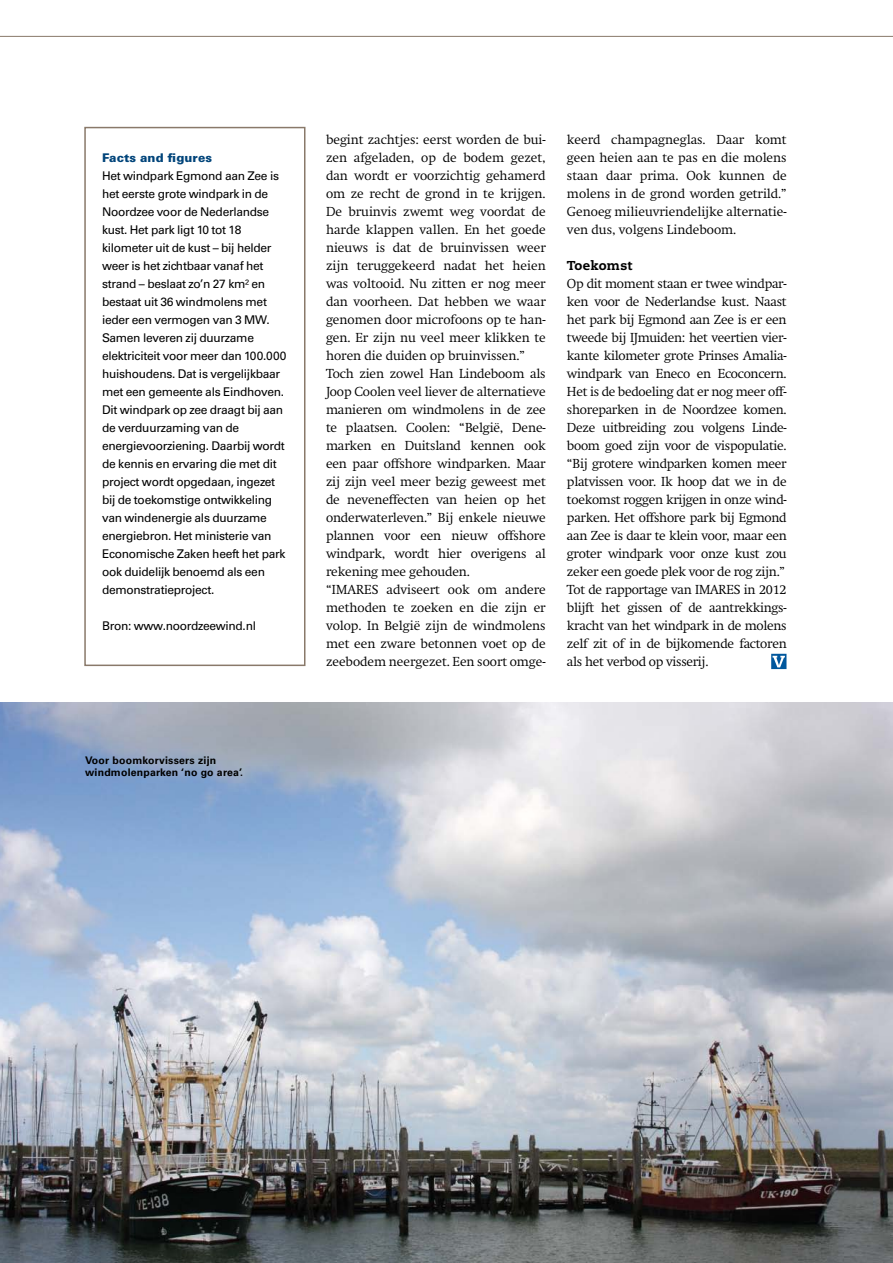
<style>
.page{position:relative;width:893px;height:1263px;background:#fff}
.page>*{position:absolute;margin:0;border:0;box-sizing:border-box;transform-origin:0 0}
.t1{font:300 12.9px/18px "Swift";letter-spacing:-.01em;color:#000}
.t2{font:12.9px "Caecilia Heavy Os F";letter-spacing:.02em;color:#000}
.t3{font:12px/18px "Univers";letter-spacing:-.025em;color:#000}
.t4{font:900 12px "Univers";letter-spacing:.01em;color:#00447a}
.t5{font:700 10.5px/12px "Univers";letter-spacing:.02em;color:#000}
</style>
<div class="page">
<div style="left:84px;top:127px;width:221px;height:539px;border:2px solid #89796a"></div>
<svg style="left:771px;top:654px;width:15px;height:15px"></svg>
<svg style="left:772px;top:656px;width:13px;height:11px"></svg>
<img style="left:0;top:702px;width:893px;height:561px">
<hr style="left:0;top:36px;width:893px;height:1px;background:#89796a">
<p class="t4" style="left:102px;top:150px;width:112px">Facts and figures</p>
<p class="t3" style="left:102px;top:167px;width:186px">Het windpark Egmond aan Zee is het eerste grote windpark in de<br>Noordzee voor de Nederlandse kust. Het park ligt 10 tot 18 kilometer uit de kust – bij helder weer is het zichtbaar vanaf het strand – beslaat zo’n 27 km² en bestaat uit 36 windmolens met ieder een vermogen van 3 MW.<br>Samen leveren zij duurzame elektriciteit voor meer dan 100.000 huishoudens. Dat is vergelijkbaar met een gemeente als Eindhoven.<br>Dit windpark op zee draagt bij aan de verduurzaming van de energievoorziening. Daarbij wordt de kennis en ervaring die met dit project wordt opgedaan, ingezet bij de toekomstige ontwikkeling van windenergie als duurzame energiebron. Het ministerie van<br>Economische Zaken heeft het park ook duidelijk benoemd als een demonstratieproject.</p>
<p class="t3" style="left:102px;top:617px;width:155px">Bron: www.noordzeewind.nl</p>
<p class="t5" style="left:85px;top:754px;width:159px">Voor boomkorvissers zijn windmolenparken ‘no go area’.</p>
<p class="t1" style="left:326px;top:131px;width:221px">begint zachtjes: eerst worden de bui&shy;zen afgeladen, op de bodem gezet, dan wordt er voorzichtig gehamerd om ze recht de grond in te krijgen.<br>De bruinvis zwemt weg voordat de harde klappen vallen. En het goede nieuws is dat de bruinvissen weer zijn teruggekeerd nadat het heien was voltooid. Nu zitten er nog meer dan voorheen. Dat hebben we waar genomen door microfoons op te han&shy;gen. Er zijn nu veel meer klikken te horen die duiden op bruinvissen.” Toch zien zowel Han Lindeboom als Joop Coolen veel liever de alternatieve manieren om windmolens in de zee te plaatsen. Coolen: “België, Dene&shy;marken en Duitsland kennen ook een paar offshore windparken. Maar zij zijn veel meer bezig geweest met de neveneffecten van heien op het onderwaterleven.” Bij enkele nieuwe plannen voor een nieuw offshore windpark, wordt hier overigens al rekening mee gehouden.<br>“IMARES adviseert ook om andere methoden te zoeken en die zijn er volop. In België zijn de windmolens met een zware betonnen voet op de zeebodem neergezet. Een soort omge-</p>
<p class="t1" style="left:567px;top:131px;width:221px;text-align:justify">keerd champagneglas. Daar komt geen heien aan te pas en die molens staan daar prima. Ook kunnen de molens in de grond worden getrild.” Genoeg milieuvriendelijke alternatie&shy;ven dus, volgens Lindeboom.</p>
<p class="t2" style="left:567px;top:257px;width:67px">Toekomst</p>
<p class="t1" style="left:567px;top:274px;width:221px">Op dit moment staan er twee windpar&shy;ken voor de Nederlandse kust. Naast het park bij Egmond aan Zee is er een tweede bij IJmuiden: het veertien vier&shy;kante kilometer grote Prinses Amalia&shy;windpark van Eneco en Ecoconcern.<br>Het is de bedoeling dat er nog meer off&shy;shoreparken in de Noordzee komen.<br>Deze uitbreiding zou volgens Linde&shy;boom goed zijn voor de vispopulatie. “Bij grotere windparken komen meer platvissen voor. Ik hoop dat we in de toekomst roggen krijgen in onze wind&shy;parken. Het offshore park bij Egmond aan Zee is daar te klein voor, maar een groter windpark voor onze kust zou zeker een goede plek voor de rog zijn.” Tot de rapportage van IMARES in 2012 blijft het gissen of de aantrekkings&shy;kracht van het windpark in de molens zelf zit of in de bijkomende factoren als het verbod op visserij.</p>
</div>
